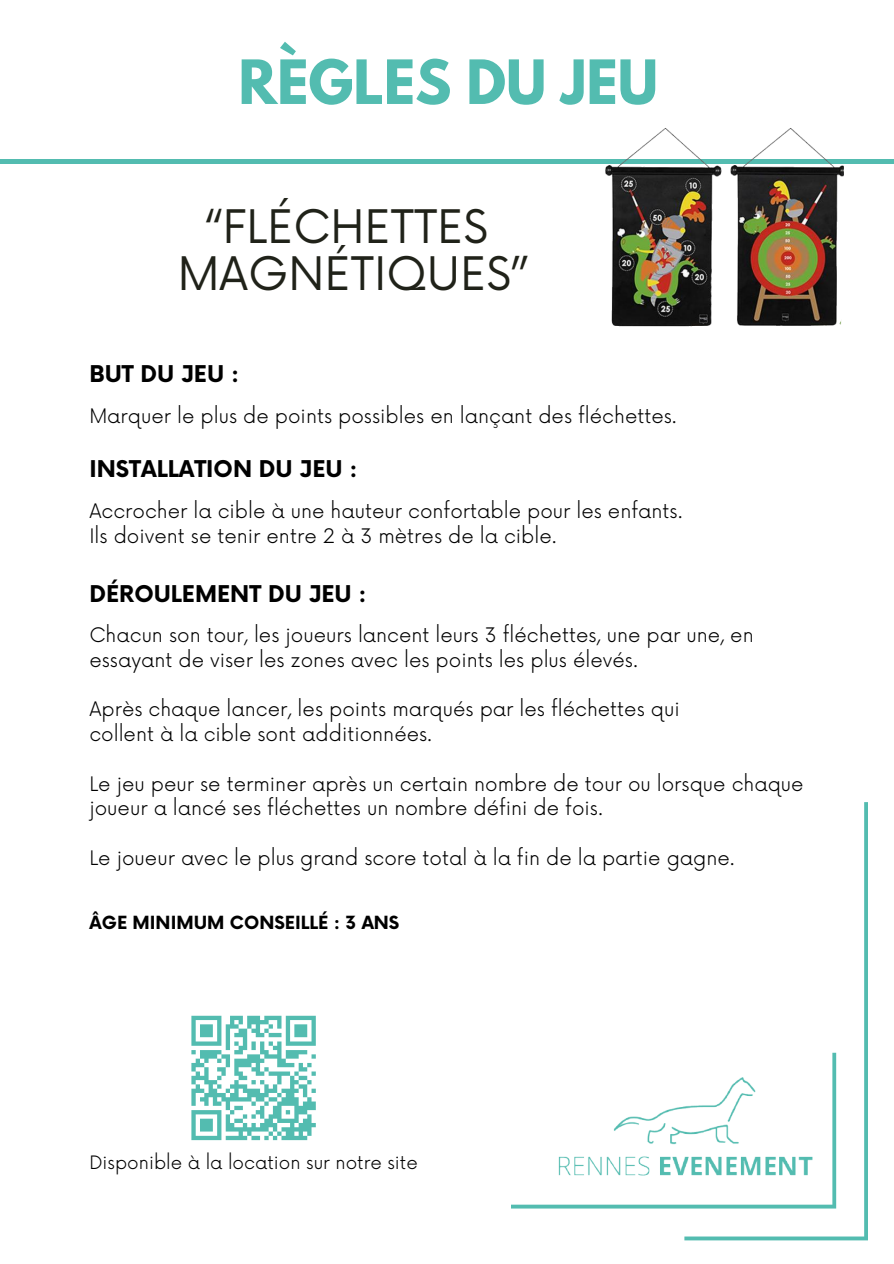
<style>
.page{position:relative;width:894px;height:1264px;background:#fff}
.page>*{position:absolute;margin:0;border:0;box-sizing:border-box;transform-origin:0 0}
.t1{font:700 54px "League Spartan";color:#53bcb0}
.t2{font:45px/47.2px "Now";color:#202219;text-align:center}
.t3{font:700 22.5px "Now";color:#000}
.t4{font:300 19.5px/24.8px "Now";color:#000}
.t5{font:300 18px "Now";color:#000}
.t6{font:700 17.7px "Now";color:#000}
</style>
<div class="page">
<svg style="left:684px;top:802px;width:183px;height:438px"></svg>
<svg style="left:511px;top:1052px;width:324px;height:156px"></svg>
<img style="left:556px;top:1077px;width:256px;height:105px">
<div style="left:0;top:159px;width:893px;height:5px;background:#53bcb0"></div>
<svg style="left:191px;top:1015px;width:125px;height:126px"></svg>
<img style="left:599px;top:122px;width:244px;height:225px;border-radius:19px">
<h1 class="t1" style="left:238px;top:55px;width:421px">RÈGLES DU JEU</h1>
<h2 class="t2" style="left:178px;top:205px;width:352px">“FLÉCHETTES<br>MAGNÉTIQUES”</h2>
<p class="t3" style="left:89px;top:362px;width:151px">BUT DU JEU :</p>
<p class="t4" style="left:89px;top:404px;width:589px">Marquer le plus de points possibles en lançant des fléchettes.</p>
<p class="t3" style="left:89px;top:457px;width:269px">INSTALLATION DU JEU :</p>
<p class="t4" style="left:89px;top:499px;width:594px">Accrocher la cible à une hauteur confortable pour les enfants.<br>Ils doivent se tenir entre 2 à 3 mètres de la cible.</p>
<p class="t3" style="left:89px;top:581px;width:278px">DÉROULEMENT DU JEU :</p>
<p class="t4" style="left:89px;top:623px;width:665px">Chacun son tour, les joueurs lancent leurs 3 fléchettes, une par une, en essayant de viser les zones avec les points les plus élevés.</p>
<p class="t4" style="left:89px;top:698px;width:591px">Après chaque lancer, les points marqués par les fléchettes qui collent à la cible sont additionnées.</p>
<p class="t4" style="left:89px;top:772px;width:715px">Le jeu peur se terminer après un certain nombre de tour ou lorsque chaque joueur a lancé ses fléchettes un nombre défini de fois.</p>
<p class="t4" style="left:89px;top:846px;width:647px">Le joueur avec le plus grand score total à la fin de la partie gagne.</p>
<p class="t6" style="left:89px;top:913px;width:311px">ÂGE MINIMUM CONSEILLÉ : 3 ANS</p>
<p class="t5" style="left:89px;top:1152px;width:330px">Disponible à la location sur notre site</p>
</div>
